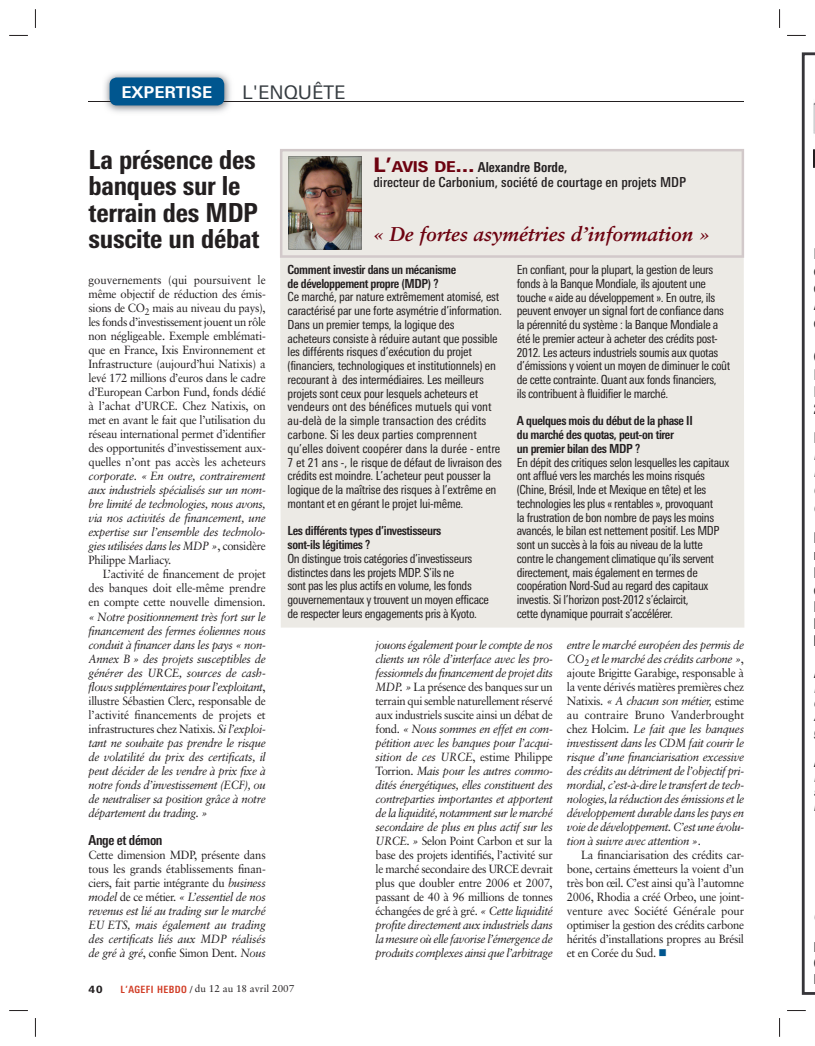
<style>
.page{position:relative;width:815px;height:1046px;background:#fff}
.page>*{position:absolute;margin:0;border:0;box-sizing:border-box;transform-origin:0 0}
.t1{font:800 condensed 26.25px/26.2px "LT Univers";letter-spacing:-.01em;color:#231f20}
.t2{font:italic 700 20px "Sabon";color:#6d0210}
.t3{font:18.75px "LT Univers Basic";color:#353b40}
.t4{font:700 16.25px "LT Univers Basic";color:#fff}
.t5{font:500 condensed 13.75px/15px "LT Univers";color:#231f20}
.t6{font:700 condensed 13.75px "LT Univers";letter-spacing:-.03em;color:#231f20}
.t7{font:condensed 12.5px/13.8px "LT Univers";letter-spacing:-.03em;color:#231f20}
.t8{font:700 condensed 12.5px/13.8px "LT Univers";letter-spacing:-.03em;color:#231f20}
.t9{font:italic 11.88px/14px "Sabon";letter-spacing:-.03em;color:#231f20;text-align:justify;scale:.95 1}
.t10{font:11.88px/14px "Sabon";letter-spacing:-.015em;color:#231f20;text-align:justify;scale:.95 1}
.t11{font:10px "Sabon";color:#231f20}
.t12{font:800 10px "LT Univers Basic";color:#231f20}
.s1{font-family:"LT Univers Basic";font-weight:800;font-stretch:normal;font-size:20px;color:#6d0210}
.s2{font-family:"LT Univers Basic";font-weight:800;font-stretch:normal;font-size:15px;color:#6d0210}
.s3{font-weight:700}
.s4{font-style:italic}
.s5{font-style:normal}
.s6{font-family:"LT Univers";font-weight:700;font-stretch:condensed;color:#d13c25}
</style>
<div class="page">
<div style="left:280px;top:258px;width:464px;height:369px;background:#eceae5"></div>
<svg style="left:280px;top:149px;width:464px;height:109px;background:#e9e7e2"></svg>
<img style="left:289px;top:156px;width:72px;height:93px">
<hr style="left:89px;top:101px;width:655px;height:1px;background:#231f20">
<img style="left:104px;top:72px;width:127px;height:41px">
<img style="left:104px;top:101px;width:127px;height:1px">
<div style="left:110px;top:77px;width:114px;height:28px;background:#00568f;border-radius:7px"></div>
<svg style="left:802px;top:52px;width:13px;height:942px"></svg>
<img style="left:813px;top:61px;width:2px;height:106px">
<svg style="left:9px;top:35px;width:19px;height:1px"></svg>
<svg style="left:787px;top:35px;width:19px;height:1px"></svg>
<svg style="left:9px;top:1010px;width:19px;height:1px"></svg>
<svg style="left:787px;top:1010px;width:19px;height:1px"></svg>
<svg style="left:35px;top:9px;width:1px;height:19px"></svg>
<svg style="left:35px;top:1018px;width:1px;height:18px"></svg>
<svg style="left:779px;top:9px;width:1px;height:19px"></svg>
<svg style="left:779px;top:1018px;width:1px;height:18px"></svg>
<h3 class="t4" style="left:121px;top:86px;width:92px">EXPERTISE</h3>
<h3 class="t3" style="left:242px;top:85px;width:105px">L'ENQUÊTE</h3>
<h1 class="t1" style="left:89px;top:148px;width:172px">La présence des banques sur le terrain des MDP suscite un débat</h1>
<p class="t5" style="left:373px;top:160px;width:314px"><span class="s1">L’</span><span class="s2">AVIS DE</span><span class="s1">...</span> <span class="s3">Alexandre Borde,<br></span>directeur de Carbonium, société de courtage en projets MDP</p>
<h2 class="t2" style="left:373px;top:225px;width:337px">« De fortes asymétries d’information »</h2>
<p class="t10" style="left:89px;top:274px;width:188px">gouvernements (qui poursuivent le même objectif de réduction des émis&shy;sions de CO<sub>2</sub> mais au niveau du pays), les fonds d’investissement jouent un rôle non négligeable. Exemple emblémati&shy;que en France, Ixis Environnement et Infrastructure (aujourd’hui Natixis) a levé 172 millions d’euros dans le cadre d’European Carbon Fund, fonds dédié à l’achat d’URCE. Chez Natixis, on met en avant le fait que l’utilisation du réseau international permet d’identifier des opportunités d’investissement aux&shy;quelles n’ont pas accès les acheteurs <span class="s4">corporate</span>. <span class="s4">« En outre, contrairement aux industriels spécialisés sur un nom&shy;bre limité de technologies, nous avons, via nos activités de financement, une expertise sur l’ensemble des technolo&shy;gies utilisées dans les MDP »</span>, considère Philippe Marliacy.</p>
<p class="t10" style="left:89px;top:568px;width:188px;text-indent:14px">L’activité de financement de projet des banques doit elle-même prendre en compte cette nouvelle dimension.</p>
<p class="t9" style="left:89px;top:610px;width:188px">« Notre positionnement très fort sur le financement des fermes éoliennes nous conduit à financer dans les pays « non-Annex B » des projets susceptibles de générer des URCE, sources de cash&shy;flows supplémentaires pour l’exploitant <span class="s5">, illustre Sébastien Clerc, responsable de l’activité financements de projets et infrastructures chez Natixis.</span> Si l’exploi&shy;tant ne souhaite pas prendre le risque de volatilité du prix des certificats, il peut décider de les vendre à prix fixe à notre fonds d’investissement (ECF), ou de neutraliser sa position grâce à notre département du trading. »</p>
<p class="t6" style="left:89px;top:834px;width:76px">Ange et démon</p>
<p class="t9" style="left:89px;top:848px;width:188px"><span class="s5">Cette dimension MDP, présente dans tous les grands établissements finan&shy;ciers, fait partie intégrante du</span> business model <span class="s5">de ce métier.</span> « L’essentiel de nos revenus est lié au trading sur le marché EU ETS, mais également au trading des certificats liés aux MDP réalisés de gré à gré<span class="s5">, confie Simon Dent.</span> Nous</p>
<p class="t8" style="left:288px;top:263px;width:170px">Comment investir dans un mécanisme de développement propre (MDP) ?</p>
<p class="t7" style="left:288px;top:291px;width:216px">Ce marché, par nature extrêmement atomisé, est caractérisé par une forte asymétrie d’information.<br>Dans un premier temps, la logique des<br>acheteurs consiste à réduire autant que possible les différents risques d’exécution du projet (financiers, technologiques et institutionnels) en recourant à des intermédiaires. Les meilleurs projets sont ceux pour lesquels acheteurs et vendeurs ont des bénéfices mutuels qui vont au-delà de la simple transaction des crédits carbone. Si les deux parties comprennent qu’elles doivent coopérer dans la durée - entre 7 et 21 ans -, le risque de défaut de livraison des crédits est moindre. L’acheteur peut pousser la logique de la maîtrise des risques à l’extrême en montant et en gérant le projet lui-même.</p>
<p class="t8" style="left:288px;top:524px;width:155px">Les différents types d’investisseurs sont-ils légitimes ?</p>
<p class="t7" style="left:287px;top:552px;width:203px">On distingue trois catégories d’investisseurs distinctes dans les projets MDP. S’ils ne<br>sont pas les plus actifs en volume, les fonds gouvernementaux y trouvent un moyen efficace de respecter leurs engagements pris à Kyoto.</p>
<p class="t7" style="left:517px;top:263px;width:215px">En confiant, pour la plupart, la gestion de leurs fonds à la Banque Mondiale, ils ajoutent une touche « aide au développement ». En outre, ils peuvent envoyer un signal fort de confiance dans la pérennité du système : la Banque Mondiale a été le premier acteur à acheter des crédits post-2012. Les acteurs industriels soumis aux quotas d’émissions y voient un moyen de diminuer le coût de cette contrainte. Quant aux fonds financiers,<br>ils contribuent à fluidifier le marché.</p>
<p class="t8" style="left:517px;top:415px;width:177px">A quelques mois du début de la phase II du marché des quotas, peut-on tirer<br>un premier bilan des MDP ?</p>
<p class="t7" style="left:517px;top:456px;width:214px">En dépit des critiques selon lesquelles les capitaux ont afflué vers les marchés les moins risqués (Chine, Brésil, Inde et Mexique en tête) et les technologies les plus « rentables », provoquant<br>la frustration de bon nombre de pays les moins avancés, le bilan est nettement positif. Les MDP sont un succès à la fois au niveau de la lutte contre le changement climatique qu’ils servent directement, mais également en termes de coopération Nord-Sud au regard des capitaux investis. Si l’horizon post-2012 s’éclaircit,<br>cette dynamique pourrait s’accélérer.</p>
<p class="t9" style="left:376px;top:638px;width:188px">jouons également pour le compte de nos clients un rôle d’interface avec les pro&shy;fessionnels du financement de projet dits MDP. » <span class="s5">La présence des banques sur un terrain qui semble naturellement réservé aux industriels suscite ainsi un débat de fond.</span> « Nous sommes en effet en com&shy;pétition avec les banques pour l’acqui&shy;sition de ces URCE<span class="s5">, estime Philippe Torrion.</span> Mais pour les autres commo&shy;dités énergétiques, elles constituent des contreparties importantes et apportent de la liquidité, notamment sur le marché secondaire de plus en plus actif sur les URCE. » <span class="s5">Selon Point Carbon et sur la base des projets identifiés, l’activité sur le marché secondaire des URCE devrait plus que doubler entre 2006 et 2007, passant de 40 à 96 millions de tonnes échangées de gré à gré.</span> « Cette liquidité profite directement aux industriels dans la mesure où elle favorise l’émergence de produits complexes ainsi que l’arbitrage</p>
<p class="t9" style="left:567px;top:638px;width:188px">entre le marché européen des permis de CO<sub>2</sub> et le marché des crédits carbone »<span class="s5">, ajoute Brigitte Garabige, responsable à la vente dérivés matières premières chez Natixis.</span> « A chacun son métier, <span class="s5">estime au contraire Bruno Vanderbrought chez Holcim.</span> Le fait que les banques investissent dans les CDM fait courir le risque d’une financiarisation excessive des crédits au détriment de l’objectif pri&shy;mordial, c’est-à-dire le transfert de tech&shy;nologies, la réduction des émissions et le développement durable dans les pays en voie de développement. C’est une évolu&shy;tion à suivre avec attention »<span class="s5">.</span></p>
<p class="t10" style="left:567px;top:848px;width:188px;text-indent:14px">La financiarisation des crédits car&shy;bone, certains émetteurs la voient d’un très bon œil. C’est ainsi qu’à l’automne 2006, Rhodia a créé Orbeo, une joint&shy;venture avec Société Générale pour optimiser la gestion des crédits carbone hérités d’installations propres au Brésil et en Corée du Sud.</p>
<p class="t12" style="left:89px;top:984px;width:16px">40</p>
<p class="t11" style="left:120px;top:983px;width:175px"><span class="s6">L’AGEFI HEBDO</span> / du 12 au 18 avril 2007</p>
</div>
